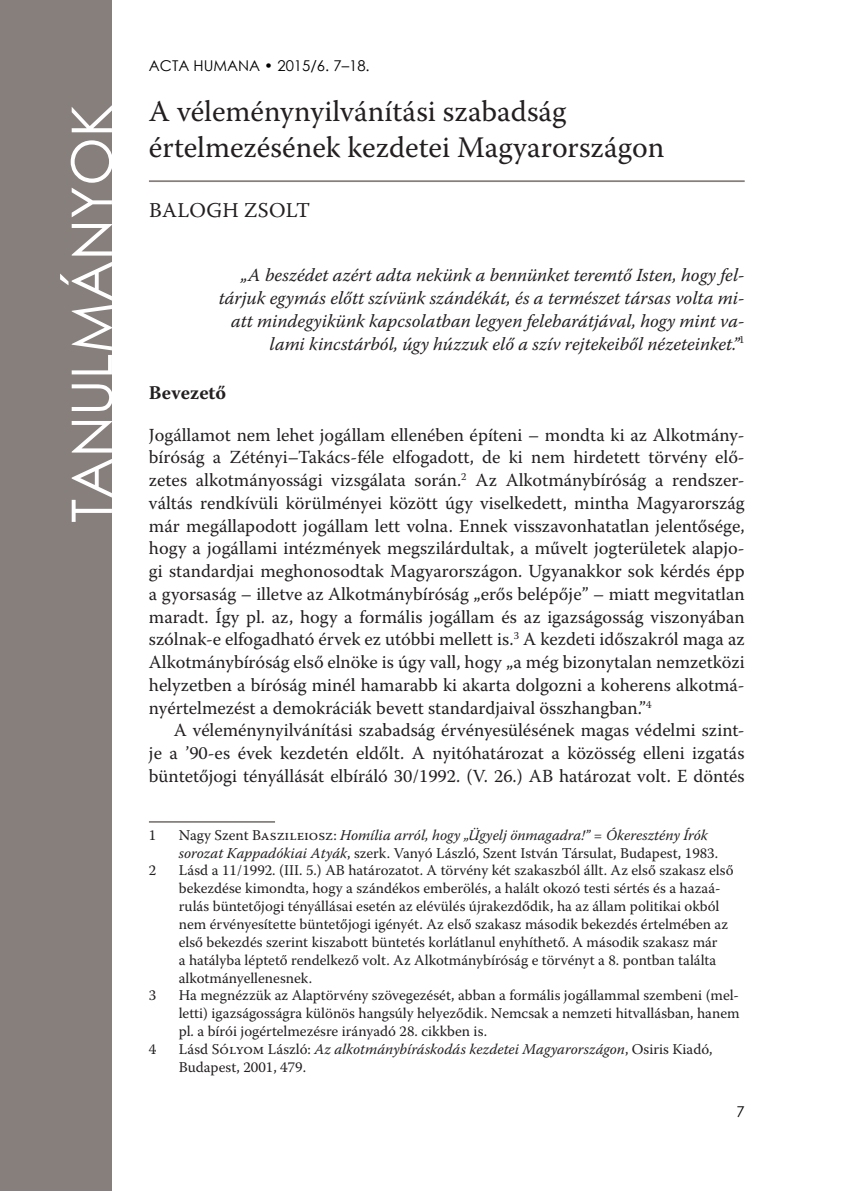
<style>
.page{position:relative;width:844px;height:1191px;background:#fff}
.page>*{position:absolute;margin:0;border:0;box-sizing:border-box;transform-origin:0 0}
.t1{font:56px "Century Gothic";color:#fff}
.Tanulmánycím{font:29.75px/35.7px "Warnock Pro";color:#231f20}
.Szerző{font:21px "Warnock Pro";letter-spacing:.015em;color:#231f20}
.Címsor_1{font:700 19.25px "Warnock Pro";color:#231f20}
.Szöveg_első_bek{font:18.38px/22.8px "Warnock Pro";color:#231f20;text-align:justify}
.Szöveg{font:italic 18.38px/22.8px "Warnock Pro";color:#231f20;text-align:right}
.Szöveg-2{font:18.38px/22.8px "Warnock Pro";color:#231f20;text-align:justify}
.Lábjegyzet{font:14.88px/17.8px "Warnock Pro";color:#231f20}
.t2{font:14.88px "Century Gothic";color:#000}
.s1{font-style:italic}
</style>
<div class="page">
<div style="left:0;top:0;width:112px;height:1191px;background:#867f7c"></div>
<hr style="left:149px;top:180px;width:595px;height:2px;background:#867f7c">
<hr style="left:149px;top:821px;width:126px;height:1px;background:#867f7c">
<p class="t2" style="left:149px;top:55px;width:222px">ACTA HUMANA • 2015/6. 7–18.</p>
<h1 class="t1" style="left:53px;top:523px;width:420px;rotate:-90deg">TANULMÁNYOK</h1>
<p class="Tanulmánycím" style="left:149px;top:93px;width:517px">A véleménynyilvánítási szabadság értelmezésének kezdetei Magyarországon</p>
<p class="Szerző" style="left:149px;top:197px;width:162px">BALOGH ZSOLT</p>
<p class="Szöveg" style="left:218px;top:263px;width:527px">„A beszédet azért adta nekünk a bennünket teremtő Isten, hogy fel&shy;tárjuk egymás előtt szívünk szándékát, és a természet társas volta mi&shy;att mindegyikünk kapcsolatban legyen felebarátjával, hogy mint va&shy;lami kincstárból, úgy húzzuk elő a szív rejtekeiből nézeteinket.”<sup>1</sup></p>
<p class="Címsor_1" style="left:149px;top:381px;width:79px">Bevezető</p>
<p class="Szöveg_első_bek" style="left:149px;top:423px;width:597px">Jogállamot nem lehet jogállam ellenében építeni – mondta ki az Alkotmány&shy;bíróság a Zétényi–Takács-féle elfogadott, de ki nem hirdetett törvény elő&shy;zetes alkotmányossági vizsgálata során. <sup>2</sup> Az Alkotmánybíróság a rendszer&shy;váltás rendkívüli körülményei között úgy viselkedett, mintha Magyarország már megállapodott jogállam lett volna. Ennek visszavonhatatlan jelentősége, hogy a jogállami intézmények megszilárdultak, a művelt jogterületek alapjo&shy;gi standardjai meghonosodtak Magyarországon. Ugyanakkor sok kérdés épp a gyorsaság – illetve az Alkotmánybíróság „erős belépője” – miatt megvitatlan maradt. Így pl. az, hogy a formális jogállam és az igazságosság viszonyában szólnak-e elfogadható érvek ez utóbbi mellett is. <sup>3</sup> A kezdeti időszakról maga az Alkotmánybíróság első elnöke is úgy vall, hogy „a még bizonytalan nemzetközi helyzetben a bíróság minél hamarabb ki akarta dolgozni a koherens alkotmá&shy;nyértelmezést a demokráciák bevett standardjaival összhangban.”<sup>4</sup></p>
<p class="Szöveg-2" style="left:149px;top:718px;width:597px;text-indent:25px">A véleménynyilvánítási szabadság érvényesülésének magas védelmi szint&shy;je a ’90-es évek kezdetén eldőlt. A nyitóhatározat a közösség elleni izgatás büntetőjogi tényállását elbíráló 30/1992. (V. 26.) AB határozat volt. E döntés</p>
<p class="Lábjegyzet" style="left:149px;top:825px;width:9px">1</p>
<p class="Lábjegyzet" style="left:179px;top:825px;width:539px">Nagy Szent Baszileiosz: <span class="s1">Homília arról, hogy „Ügyelj önmagadra!” = Ókeresztény Írók sorozat Kappadókiai Atyák</span>, szerk. Vanyó László, Szent István Társulat, Budapest, 1983.</p>
<p class="Lábjegyzet" style="left:149px;top:861px;width:9px">2</p>
<p class="Lábjegyzet" style="left:179px;top:861px;width:556px">Lásd a 11/1992. (III. 5.) AB határozatot. A törvény két szakaszból állt. Az első szakasz első bekezdése kimondta, hogy a szándékos emberölés, a halált okozó testi sértés és a hazaá&shy;rulás büntetőjogi tényállásai esetén az elévülés újrakezdődik, ha az állam politikai okból nem érvényesítette büntetőjogi igényét. Az első szakasz második bekezdés értelmében az első bekezdés szerint kiszabott büntetés korlátlanul enyhíthető. A második szakasz már<br>a hatályba léptető rendelkező volt. Az Alkotmánybíróság e törvényt a 8. pontban találta alkotmányellenesnek.</p>
<p class="Lábjegyzet" style="left:149px;top:986px;width:9px">3</p>
<p class="Lábjegyzet" style="left:179px;top:986px;width:562px;text-align:justify">Ha megnézzük az Alaptörvény szövegezését, abban a formális jogállammal szembeni (mel&shy;letti) igazságosságra különös hangsúly helyeződik. Nemcsak a nemzeti hitvallásban, hanem pl. a bírói jogértelmezésre irányadó 28. cikkben is.</p>
<p class="Lábjegyzet" style="left:149px;top:1040px;width:9px">4</p>
<p class="Lábjegyzet" style="left:179px;top:1040px;width:535px">Lásd Sólyom László: <span class="s1">Az alkotmánybíráskodás kezdetei Magyarországon</span>, Osiris Kiadó,<br>Budapest, 2001, 479.</p>
<p class="t2" style="left:736px;top:1100px;width:10px">7</p>
</div>
